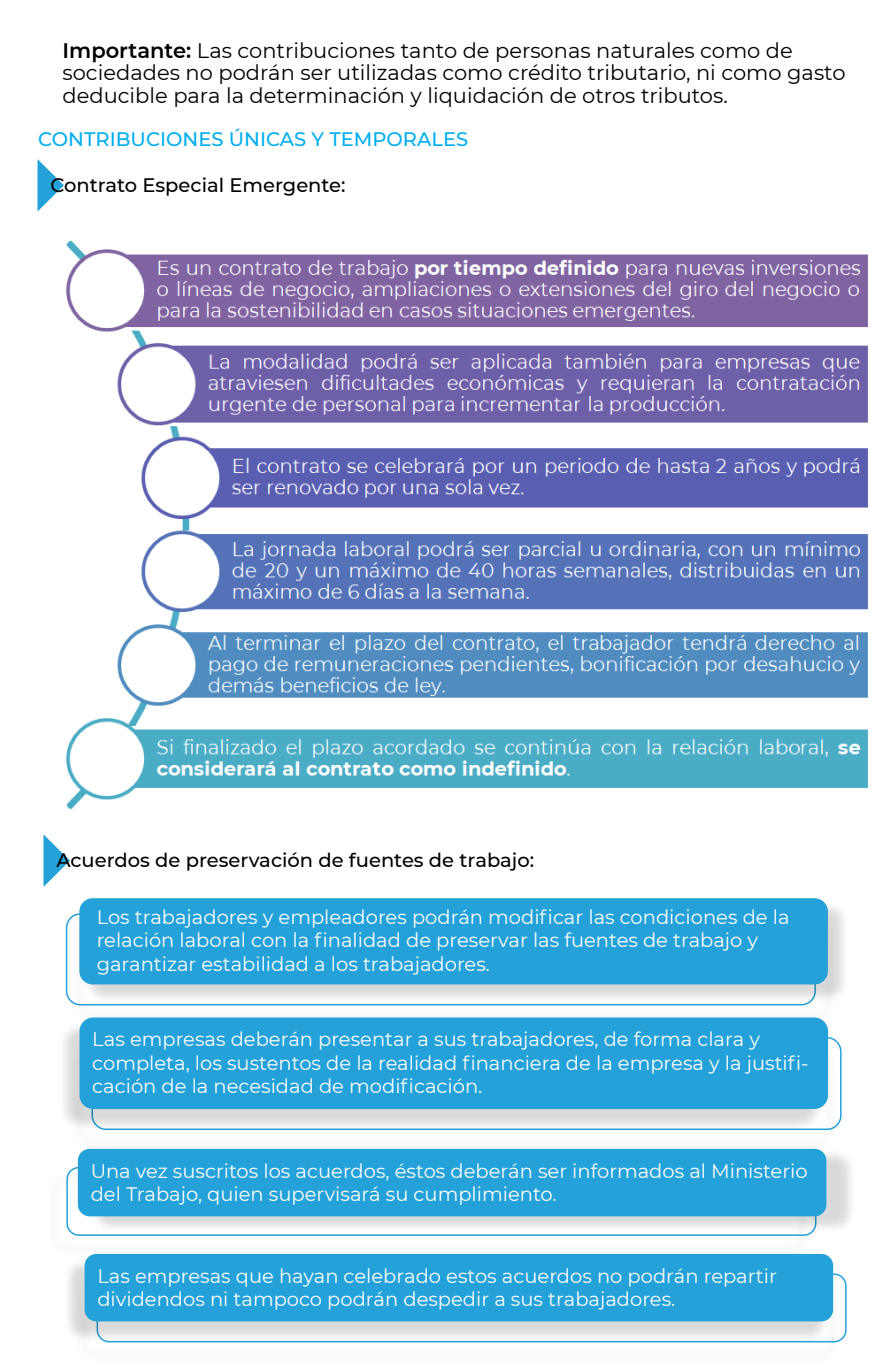
<style>
.page{position:relative;width:893px;height:1367px;background:#fff}
.page>*{position:absolute;margin:0;border:0;box-sizing:border-box;transform-origin:0 0}
.t1{font:21px/22.5px "Montserrat";color:#000}
.t2{font:19.5px/23.4px "Montserrat";color:#fff}
.t3{font:500 19.5px "Montserrat";color:#000}
.t4{font:500 19.5px "Montserrat";color:#00aeef}
.s1{font-weight:600}
</style>
<div class="page">
<svg style="left:38px;top:159px;width:26px;height:52px"></svg>
<img style="left:66px;top:240px;width:802px;height:570px">
<svg style="left:44px;top:835px;width:26px;height:51px"></svg>
<img style="left:79px;top:898px;width:765px;height:108px">
<div style="left:79px;top:898px;width:749px;height:86px;background:#24a1d8;border-radius:13px"></div>
<img style="left:64px;top:1018px;width:765px;height:113px">
<div style="left:79px;top:1017px;width:749px;height:92px;background:#24a1d8;border-radius:14px"></div>
<img style="left:86px;top:1150px;width:765px;height:86px">
<div style="left:78px;top:1148px;width:748px;height:68px;background:#24a1d8;border-radius:12px"></div>
<img style="left:68px;top:1257px;width:765px;height:86px">
<div style="left:85px;top:1253px;width:748px;height:68px;background:#24a1d8;border-radius:12px"></div>
<p class="t1" style="left:63px;top:38px;width:784px"><span class="s1">Importante:</span> Las contribuciones tanto de personas naturales como de sociedades no podrán ser utilizadas como crédito tributario, ni como gasto deducible para la determinación y liquidación de otros tributos.</p>
<p class="t4" style="left:38px;top:126px;width:432px">CONTRIBUCIONES ÚNICAS Y TEMPORALES</p>
<p class="t3" style="left:50px;top:171px;width:297px">Contrato Especial Emergente:</p>
<p class="t3" style="left:56px;top:846px;width:479px">Acuerdos de preservación de fuentes de trabajo:</p>
<p class="t2" style="left:97px;top:904px;width:694px">Los trabajadores y empleadores podrán modificar las condiciones de la relación laboral con la finalidad de preservar las fuentes de trabajo y garantizar estabilidad a los trabajadores.</p>
<p class="t2" style="left:92px;top:1027px;width:718px">Las empresas deberán presentar a sus trabajadores, de forma clara y completa, los sustentos de la realidad financiera de la empresa y la justifi&shy;cación de la necesidad de modificación.</p>
<p class="t2" style="left:91px;top:1158px;width:718px">Una vez suscritos los acuerdos, éstos deberán ser informados al Ministerio del Trabajo, quien supervisará su cumplimiento.</p>
<p class="t2" style="left:97px;top:1263px;width:681px">Las empresas que hayan celebrado estos acuerdos no podrán repartir dividendos ni tampoco podrán despedir a sus trabajadores.</p>
</div>
